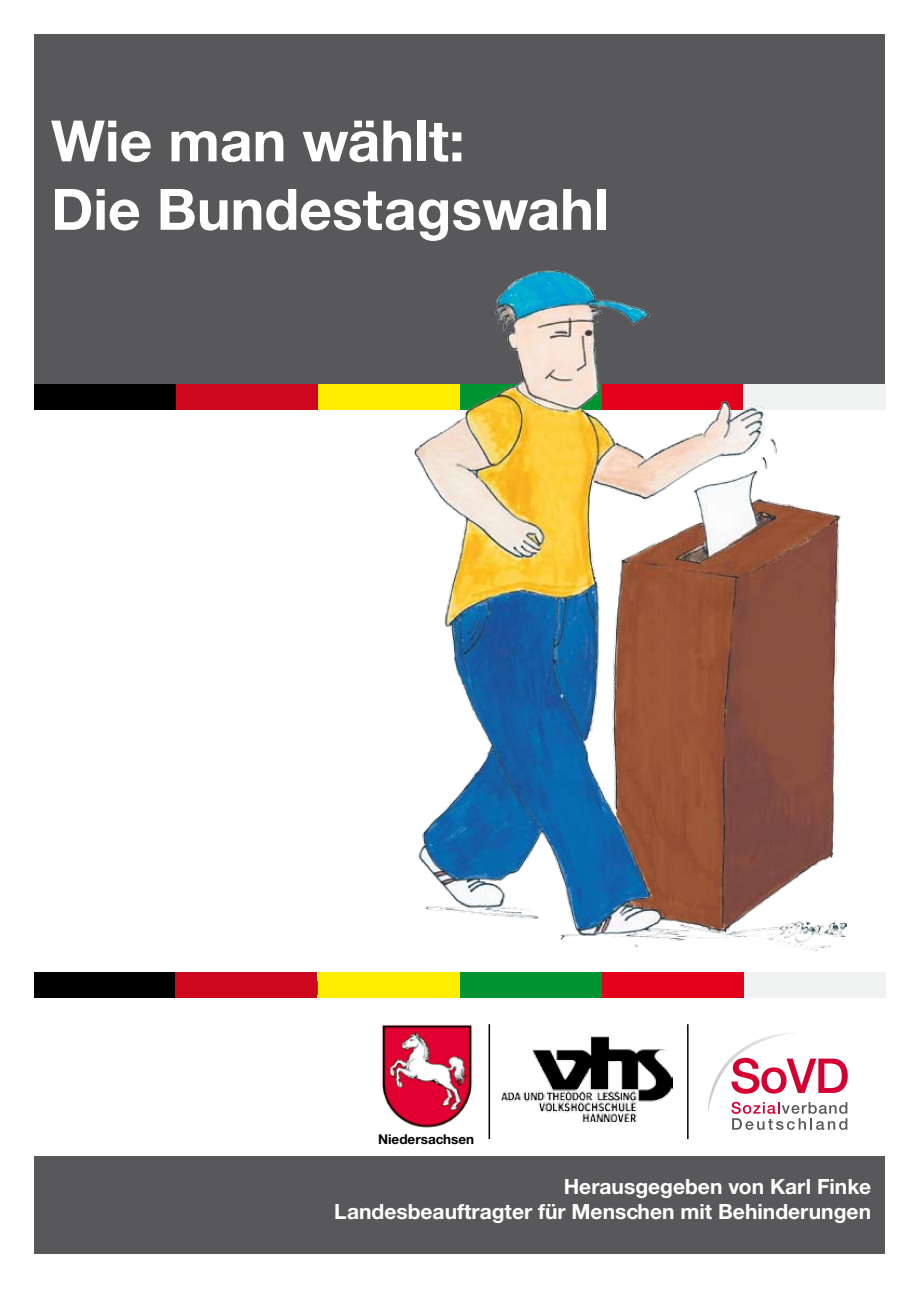
<style>
.page{position:relative;width:919px;height:1289px;background:#fff}
.page>*{position:absolute;margin:0;border:0;box-sizing:border-box;transform-origin:0 0}
.t1{font:700 57px/68.4px "Helvetica Neue CE";color:#fff}
.t2{font:700 21px/25.2px "Helvetica Neue CE";color:#fff;text-align:right}
.t3{font:700 13.5px "Helvetica Neue CE";color:#000}
</style>
<div class="page">
<div style="left:34px;top:34px;width:850px;height:1219px;background:#58585a"></div>
<div style="left:28px;top:995px;width:861px;height:160px;background:#fff"></div>
<div style="left:34px;top:400px;width:851px;height:581px;background:#fff"></div>
<svg style="left:708px;top:1033px;width:139px;height:96px"></svg>
<div style="left:34px;top:971px;width:141px;height:26px;background:#000"></div>
<div style="left:175px;top:971px;width:142px;height:26px;background:#cd071e"></div>
<div style="left:317px;top:971px;width:142px;height:26px;background:#ffed00"></div>
<div style="left:460px;top:971px;width:142px;height:26px;background:#009532"></div>
<div style="left:601px;top:971px;width:142px;height:26px;background:#e2001a"></div>
<div style="left:744px;top:971px;width:141px;height:26px;background:#f0f1f1"></div>
<div style="left:34px;top:384px;width:142px;height:25px;background:#000"></div>
<div style="left:176px;top:384px;width:141px;height:25px;background:#cd071e"></div>
<div style="left:318px;top:384px;width:142px;height:25px;background:#ffed00"></div>
<div style="left:743px;top:384px;width:142px;height:25px;background:#f0f1f1"></div>
<hr style="left:687px;top:1024px;width:1px;height:114px;background:#000">
<hr style="left:488px;top:1024px;width:2px;height:114px;background:#000">
<img style="left:381px;top:1025px;width:92px;height:103px">
<img style="left:501px;top:1036px;width:172px;height:85px">
<img style="left:414px;top:270px;width:432px;height:680px">
<h1 class="t1" style="left:51px;top:107px;width:559px">Wie man wählt:<br>Die Bundestagswahl</h1>
<p class="t3" style="left:378px;top:1130px;width:97px">Niedersachsen</p>
<p class="t2" style="left:334px;top:1174px;width:538px">Herausgegeben von Karl Finke<br>Landesbeauftragter für Menschen mit Behinderungen</p>
</div>
